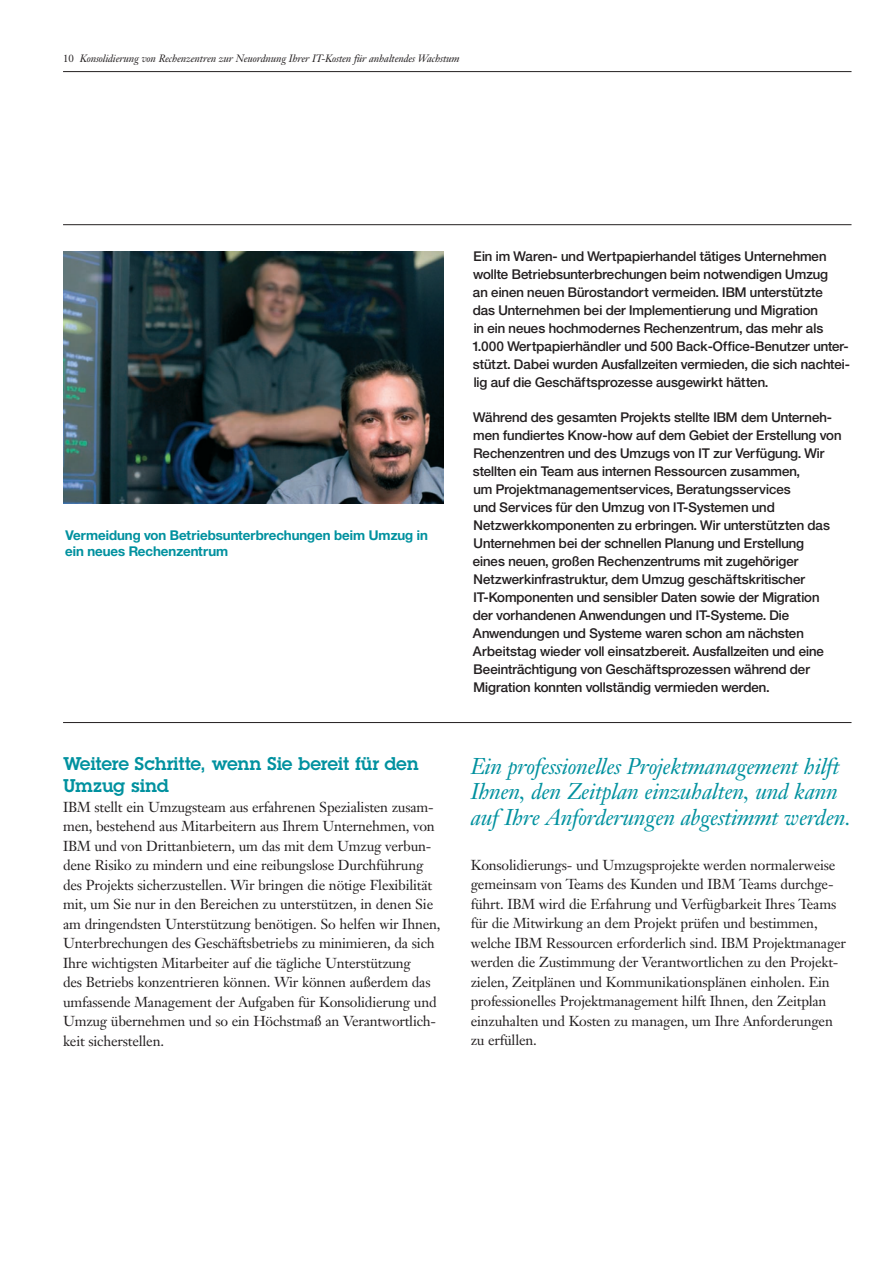
<style>
.page{position:relative;width:893px;height:1263px;background:#fff}
.page>*{position:absolute;margin:0;border:0;box-sizing:border-box;transform-origin:0 0}
.t1{font:italic 22.5px/25.5px "Janson Text LT Pro";letter-spacing:-.015em;color:#00919f}
.t2{font:600 18px/22.5px "Lubalinfor IBM";color:#00919f}
.t3{font:14.25px/19.5px "Janson Text LT Pro";letter-spacing:-.015em;color:#231f20}
.t4{font:500 13.5px/18px "Helv Neuefor IBM";color:#231f20}
.t5{font:700 13.5px/16.5px "Helv Neuefor IBM";color:#00919f}
.t6{font:italic 10.5px "Janson Text LT Pro";letter-spacing:-.015em;color:#231f20}
.s1{font-style:normal}
</style>
<div class="page">
<hr style="left:63px;top:71px;width:788px;height:1px;background:#231f20">
<hr style="left:63px;top:224px;width:788px;height:1px;background:#231f20">
<hr style="left:63px;top:722px;width:788px;height:1px;background:#231f20">
<img style="left:63px;top:252px;width:381px;height:252px">
<p class="t6" style="left:63px;top:52px;width:398px"><span class="s1">10</span> Konsolidierung von Rechenzentren zur Neuordnung Ihrer IT-Kosten für anhaltendes Wachstum</p>
<h2 class="t5" style="left:65px;top:526px;width:364px">Vermeidung von Betriebsunterbrechungen beim Umzug in ein neues Rechenzentrum</h2>
<h2 class="t2" style="left:63px;top:752px;width:357px">Weitere Schritte, wenn Sie bereit für den<br>Umzug sind</h2>
<p class="t3" style="left:63px;top:797px;width:379px">IBM stellt ein Umzugsteam aus erfahrenen Spezialisten zusam&shy;men, bestehend aus Mitarbeitern aus Ihrem Unternehmen, von IBM und von Drittanbietern, um das mit dem Umzug verbun&shy;dene Risiko zu mindern und eine reibungslose Durchführung des Projekts sicherzustellen. Wir bringen die nötige Flexibilität mit, um Sie nur in den Bereichen zu unterstützen, in denen Sie am dringendsten Unterstützung benötigen. So helfen wir Ihnen, Unterbrechungen des Geschäftsbetriebs zu minimieren, da sich Ihre wichtigsten Mitarbeiter auf die tägliche Unterstützung<br>des Betriebs konzentrieren können. Wir können außerdem das umfassende Management der Aufgaben für Konsolidierung und Umzug übernehmen und so ein Höchstmaß an Verantwortlich&shy;keit sicherstellen.</p>
<p class="t4" style="left:473px;top:247px;width:379px">Ein im Waren- und Wertpapierhandel tätiges Unternehmen wollte Betriebsunterbrechungen beim notwendigen Umzug<br>an einen neuen Bürostandort vermeiden. IBM unterstützte<br>das Unternehmen bei der Implementierung und Migration<br>in ein neues hochmodernes Rechenzentrum, das mehr als 1.000 Wertpapierhändler und 500 Back-Office-Benutzer unter&shy;stützt. Dabei wurden Ausfallzeiten vermieden, die sich nachtei&shy;lig auf die Geschäftsprozesse ausgewirkt hätten.</p>
<p class="t4" style="left:473px;top:408px;width:370px">Während des gesamten Projekts stellte IBM dem Unterneh&shy;men fundiertes Know-how auf dem Gebiet der Erstellung von Rechenzentren und des Umzugs von IT zur Verfügung. Wir stellten ein Team aus internen Ressourcen zusammen,<br>um Projektmanagementservices, Beratungsservices<br>und Services für den Umzug von IT-Systemen und Netzwerkkomponenten zu erbringen. Wir unterstützten das Unternehmen bei der schnellen Planung und Erstellung<br>eines neuen, großen Rechenzentrums mit zugehöriger Netzwerkinfrastruktur, dem Umzug geschäftskritischer IT-Komponenten und sensibler Daten sowie der Migration der vorhandenen Anwendungen und IT-Systeme. Die Anwendungen und Systeme waren schon am nächsten Arbeitstag wieder voll einsatzbereit. Ausfallzeiten und eine Beeinträchtigung von Geschäftsprozessen während der Migration konnten vollständig vermieden werden.</p>
<p class="t1" style="left:471px;top:753px;width:382px">Ein professionelles Projektmanagement hilft<br>Ihnen, den Zeitplan einzuhalten, und kann auf Ihre Anforderungen abgestimmt werden.</p>
<p class="t3" style="left:471px;top:855px;width:377px">Konsolidierungs- und Umzugsprojekte werden normalerweise gemeinsam von Teams des Kunden und IBM Teams durchge&shy;führt. IBM wird die Erfahrung und Verfügbarkeit Ihres Teams für die Mitwirkung an dem Projekt prüfen und bestimmen, welche IBM Ressourcen erforderlich sind. IBM Projektmanager werden die Zustimmung der Verantwortlichen zu den Projekt&shy;zielen, Zeitplänen und Kommunikationsplänen einholen. Ein professionelles Projektmanagement hilft Ihnen, den Zeitplan einzuhalten und Kosten zu managen, um Ihre Anforderungen zu erfüllen.</p>
</div>
